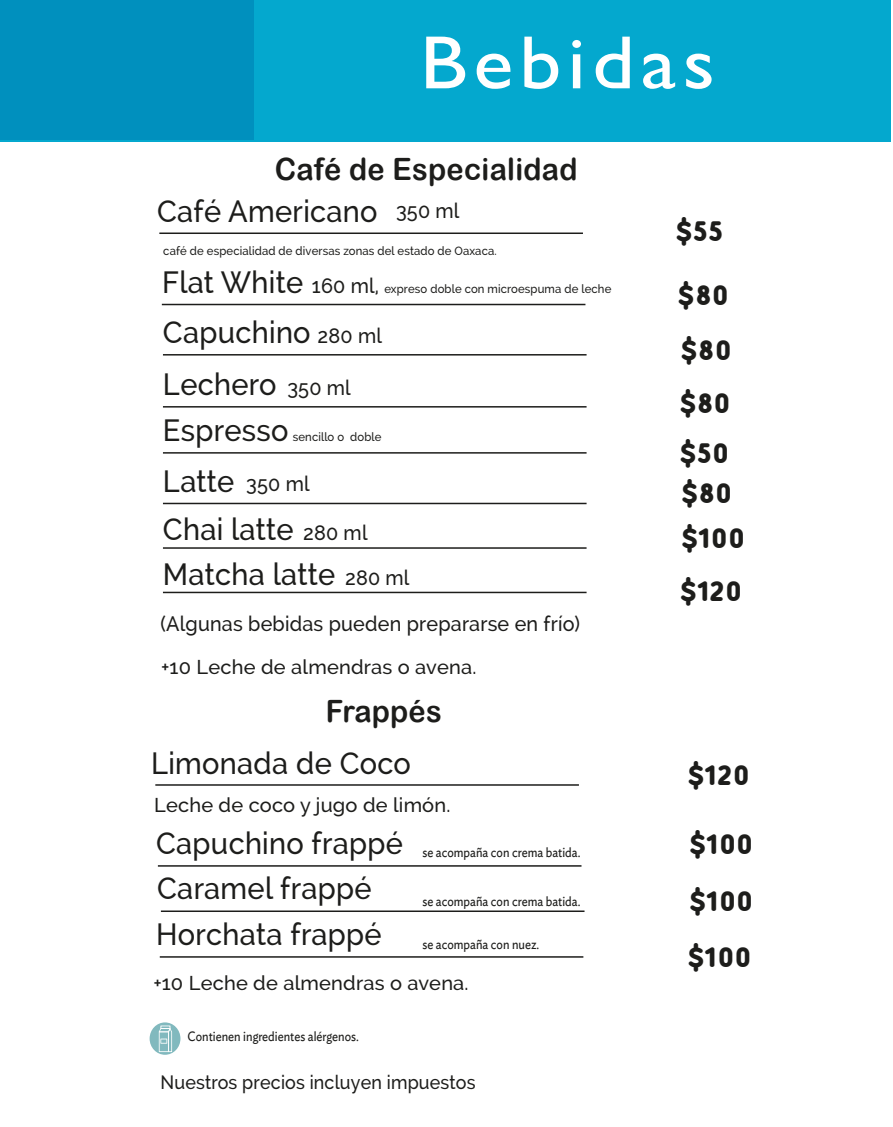
<style>
.page{position:relative;width:893px;height:1127px;background:#fff}
.page>*{position:absolute;margin:0;border:0;box-sizing:border-box;transform-origin:0 0}
.t1{font:75.75px "Gill Sans";letter-spacing:.075em;color:#fff;scale:1.1 1}
.t2{font:500 30.75px/48.6px "Raleway";letter-spacing:.01em;color:#1d1d1b;scale:.94 1}
.t3{font:30.75px "Arial Rounded MT Bold";letter-spacing:.01em;color:#1d1d1b;scale:.94 1}
.t4{font:900 27.45px/53.2px "Robaga Rounded";letter-spacing:.01em;color:#1d1d1b;scale:.94 1}
.t5{font:500 21px/44.4px "Raleway";letter-spacing:.01em;color:#1d1d1b;scale:.94 1}
.t6{font:500 20.02px "Raleway";letter-spacing:.01em;color:#1d1d1b}
.t7{font:500 19.35px "Raleway";letter-spacing:.01em;color:#1d1d1b;scale:.92 1}
.t8{font:13.5px "Ideal Sans";color:#1d1d1b;scale:.89 1}
.t9{font:500 12px "Raleway";letter-spacing:.01em;color:#1d1d1b;scale:.94 1}
.s1{font-size:21px}
</style>
<div class="page">
<hr style="left:159px;top:232px;width:424px;height:2px;background:#1d1d1b">
<hr style="left:162px;top:304px;width:423px;height:1px;background:#1d1d1b">
<hr style="left:163px;top:354px;width:424px;height:1px;background:#1d1d1b">
<hr style="left:163px;top:406px;width:424px;height:1px;background:#1d1d1b">
<hr style="left:163px;top:452px;width:424px;height:2px;background:#1d1d1b">
<hr style="left:163px;top:503px;width:424px;height:1px;background:#1d1d1b">
<hr style="left:163px;top:547px;width:424px;height:2px;background:#1d1d1b">
<hr style="left:163px;top:592px;width:424px;height:1px;background:#1d1d1b">
<hr style="left:158px;top:865px;width:423px;height:2px;background:#1d1d1b">
<div style="left:150px;top:1022px;width:30px;height:33px;background:#81b9be;border-radius:50%"></div>
<svg style="left:159px;top:1025px;width:13px;height:27px"></svg>
<hr style="left:161px;top:910px;width:423px;height:2px;background:#1d1d1b">
<hr style="left:155px;top:784px;width:424px;height:2px;background:#1d1d1b">
<div style="left:0;top:0;width:891px;height:142px;background:#04a8ce"></div>
<div style="left:0;top:0;width:253px;height:140px;background:#0090be"></div>
<hr style="left:160px;top:956px;width:423px;height:2px;background:#1d1d1b">
<h1 class="t1" style="left:420px;top:18px;width:270px">Bebidas</h1>
<p class="t3" style="left:275px;top:151px;width:324px">Café de Especialidad</p>
<p class="t2" style="left:157px;top:187px;width:236px">Café Americano</p>
<p class="t5" style="left:396px;top:189px;width:69px">350 ml</p>
<p class="t9" style="left:163px;top:244px;width:356px">café de especialidad de diversas zonas del estado de Oaxaca.</p>
<p class="t2" style="left:162px;top:258px;width:151px">Flat White</p>
<p class="t9" style="left:312px;top:282px;width:320px"><span class="s1">160 ml,</span> expreso doble con microespuma de leche</p>
<p class="t5" style="left:318px;top:313px;width:70px">280 ml</p>
<p class="t5" style="left:287px;top:366px;width:69px">350 ml</p>
<p class="t9" style="left:293px;top:430px;width:96px">sencillo o doble</p>
<p class="t5" style="left:246px;top:461px;width:69px">350 ml</p>
<p class="t5" style="left:345px;top:510px;width:70px;text-indent:-42px">280 ml<br>280 ml</p>
<p class="t2" style="left:163px;top:308px;width:159px">Capuchino</p>
<p class="t2" style="left:163px;top:360px;width:122px">Lechero</p>
<p class="t2" style="left:163px;top:406px;width:135px">Espresso</p>
<p class="t2" style="left:163px;top:456px;width:140px">Latte<br>Chai latte</p>
<p class="t2" style="left:163px;top:549px;width:185px">Matcha latte</p>
<p class="t5" style="left:160px;top:602px;width:448px">(Algunas bebidas pueden prepararse en frío)</p>
<p class="t6" style="left:161px;top:655px;width:317px">+10 Leche de almendras o avena.</p>
<p class="t3" style="left:326px;top:693px;width:125px">Frappés</p>
<p class="t2" style="left:151px;top:739px;width:278px">Limonada de Coco</p>
<p class="t6" style="left:154px;top:793px;width:298px">Leche de coco y jugo de limón.</p>
<p class="t4" style="left:676px;top:206px;width:52px">$55</p>
<p class="t4" style="left:678px;top:270px;width:55px">$80</p>
<p class="t4" style="left:681px;top:325px;width:55px">$80</p>
<p class="t4" style="left:680px;top:377px;width:55px">$80</p>
<p class="t4" style="left:680px;top:428px;width:54px">$50</p>
<p class="t4" style="left:681px;top:468px;width:55px">$80</p>
<p class="t4" style="left:680px;top:513px;width:70px">$100 $120</p>
<p class="t4" style="left:688px;top:750px;width:67px">$120</p>
<p class="t2" style="left:156px;top:818px;width:264px">Capuchino frappé</p>
<p class="t4" style="left:690px;top:818px;width:69px">$100</p>
<p class="t8" style="left:422px;top:842px;width:179px">se acompaña con crema batida.</p>
<p class="t8" style="left:422px;top:890px;width:179px">se acompaña con crema batida.</p>
<p class="t2" style="left:157px;top:864px;width:229px">Caramel frappé</p>
<p class="t4" style="left:689px;top:876px;width:69px">$100</p>
<p class="t2" style="left:156px;top:909px;width:242px">Horchata frappé</p>
<p class="t8" style="left:422px;top:934px;width:133px">se acompaña con nuez.</p>
<p class="t4" style="left:688px;top:932px;width:69px">$100</p>
<p class="t6" style="left:153px;top:971px;width:317px">+10 Leche de almendras o avena.</p>
<p class="t8" style="left:188px;top:1026px;width:194px">Contienen ingredientes alérgenos.</p>
<p class="t7" style="left:160px;top:1071px;width:344px">Nuestros precios incluyen impuestos</p>
</div>
